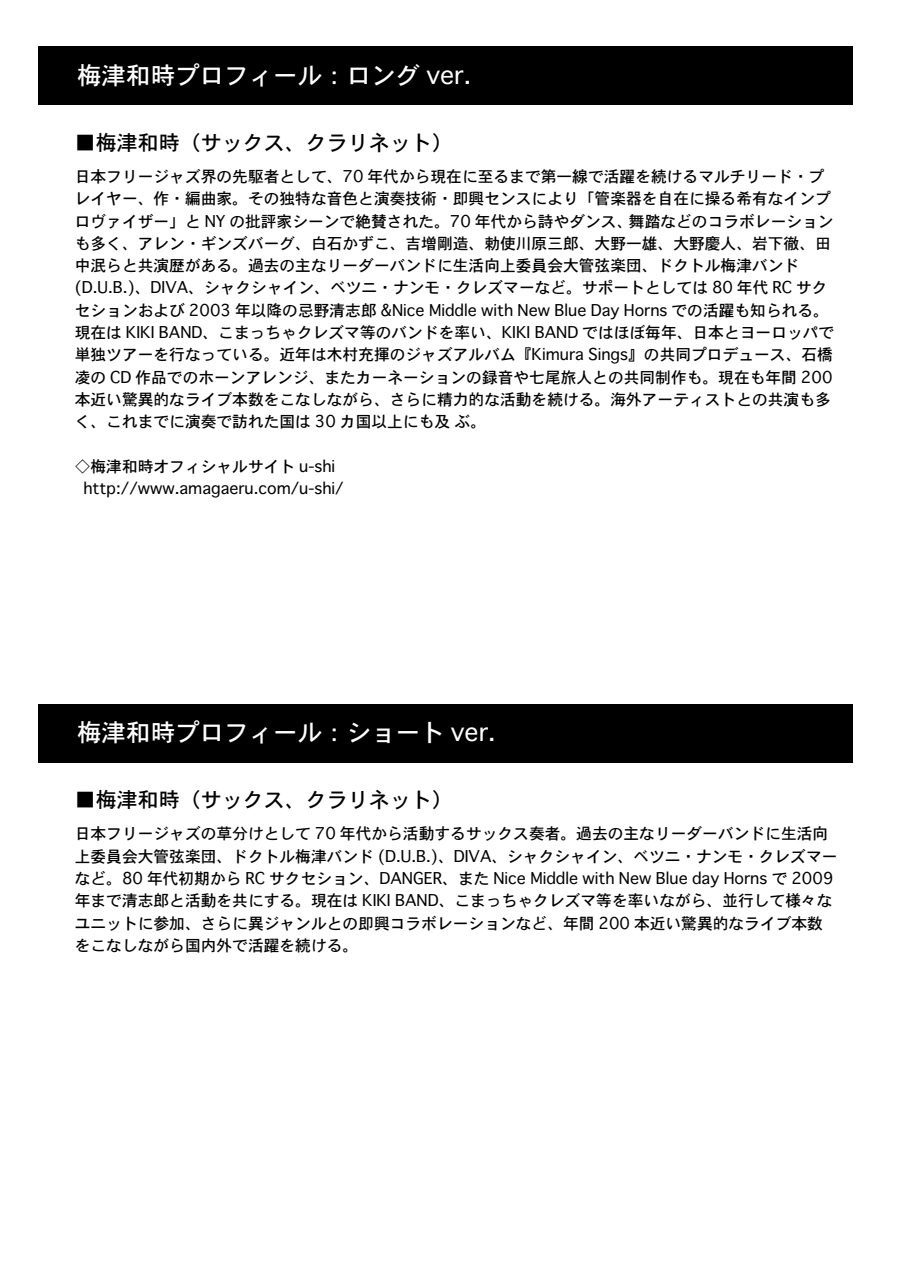
<style>
.page{position:relative;width:903px;height:1275px;background:#fff}
.page>*{position:absolute;margin:0;border:0;box-sizing:border-box;transform-origin:0 0}
.t1{font:24.5px "Osaka";color:#fff}
.t2{font:21px "Osaka";color:#000}
.t3{font:15.75px/22.4px "Osaka";color:#000}
</style>
<div class="page">
<div style="left:38px;top:47px;width:815px;height:58px;background:#000"></div>
<div style="left:38px;top:704px;width:815px;height:58px;background:#000"></div>
<h1 class="t1" style="left:77px;top:59px;width:395px">梅津和時プロフィール：ロング ver.</h1>
<h2 class="t2" style="left:75px;top:129px;width:380px">■梅津和時（サックス、クラリネット）</h2>
<p class="t3" style="left:75px;top:165px;width:761px">日本フリージャズ界の先駆者として、70 年代から現在に至るまで第一線で活躍を続けるマルチリード・プレイヤー、作・編曲家。その独特な音色と演奏技術・即興センスにより「管楽器を自在に操る希有なインプロヴァイザー」と NY の批評家シーンで絶賛された。70 年代から詩やダンス、舞踏などのコラボレーションも多く、アレン・ギンズバーグ、白石かずこ、吉増剛造、勅使川原三郎、大野一雄、大野慶人、岩下徹、田中泯らと共演歴がある。過去の主なリーダーバンドに生活向上委員会大管弦楽団、ドクトル梅津バンド(D.U.B.)、DIVA、シャクシャイン、ベツニ・ナンモ・クレズマーなど。サポートとしては 80 年代 RC サクセションおよび 2003 年以降の忌野清志郎 &amp;Nice Middle with New Blue Day Horns での活躍も知られる。現在は KIKI BAND、こまっちゃクレズマ等のバンドを率い、KIKI BAND ではほぼ毎年、日本とヨーロッパで単独ツアーを行なっている。近年は木村充揮のジャズアルバム『Kimura Sings』の共同プロデュース、石橋凌の CD 作品でのホーンアレンジ、またカーネーションの録音や七尾旅人との共同制作も。現在も年間 200本近い驚異的なライブ本数をこなしながら、さらに精力的な活動を続ける。海外アーティストとの共演も多く、これまでに演奏で訪れた国は 30 カ国以上にも及 ぶ。</p>
<p class="t3" style="left:75px;top:455px;width:270px;text-align:center">◇梅津和時オフィシャルサイト u-shi http://www.amagaeru.com/u-shi/</p>
<h1 class="t1" style="left:77px;top:716px;width:420px">梅津和時プロフィール：ショート ver.</h1>
<h2 class="t2" style="left:75px;top:786px;width:380px">■梅津和時（サックス、クラリネット）</h2>
<p class="t3" style="left:75px;top:822px;width:764px">日本フリージャズの草分けとして 70 年代から活動するサックス奏者。過去の主なリーダーバンドに生活向上委員会大管弦楽団、ドクトル梅津バンド (D.U.B.)、DIVA、シャクシャイン、ベツニ・ナンモ・クレズマーなど。80 年代初期から RC サクセション、DANGER、また Nice Middle with New Blue day Horns で 2009年まで清志郎と活動を共にする。現在は KIKI BAND、こまっちゃクレズマ等を率いながら、並行して様々なユニットに参加、さらに異ジャンルとの即興コラボレーションなど、年間 200 本近い驚異的なライブ本数をこなしながら国内外で活躍を続ける。</p>
</div>
